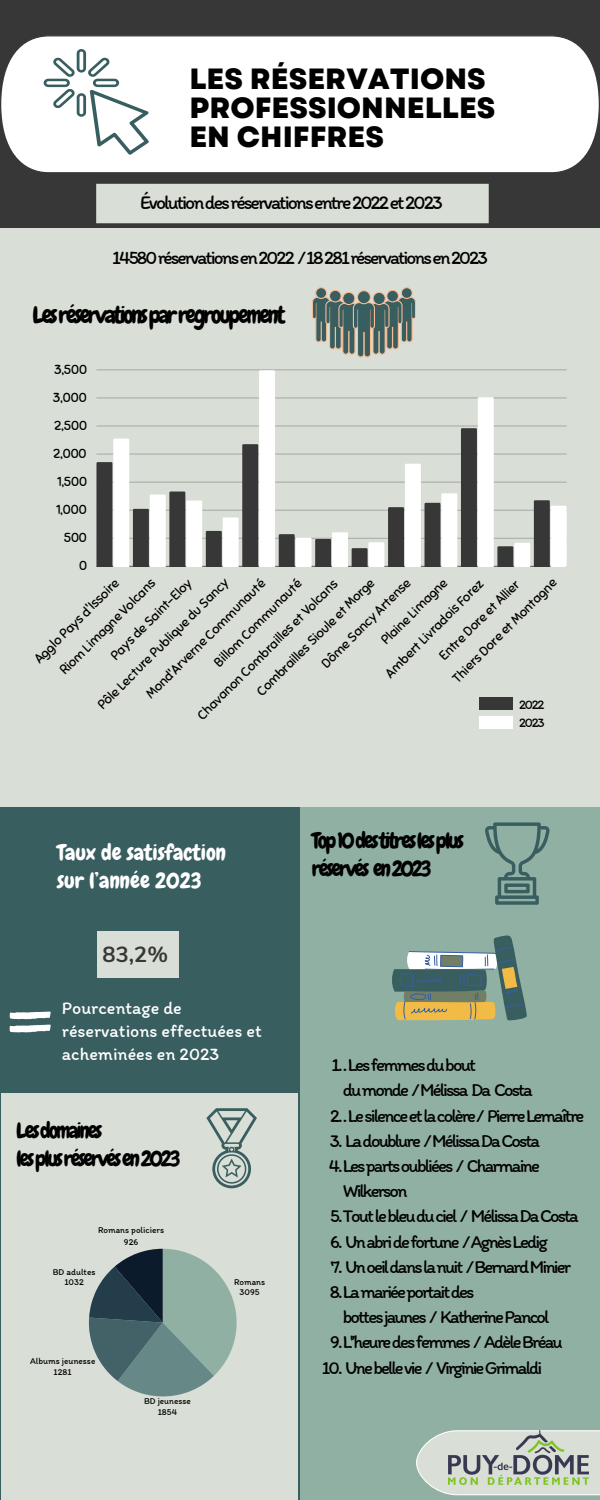
<style>
.page{position:relative;width:600px;height:1500px;background:#395e60}
.page>*{position:absolute;margin:0;border:0;box-sizing:border-box;transform-origin:0 0}
.t1{font:800 29.2px/29.2px "Garet";color:#000}
.t2{font:23.7px "Chewy";letter-spacing:-.1em;color:#000}
.t3{font:21.9px "Chewy";letter-spacing:-.1em;color:#000}
.t4{font:21.9px "Chewy";color:#fff}
.t5{font:700 21.9px "Nunito";color:#373737}
.t6{font:19.7px "Itim";letter-spacing:-.1em;color:#000}
.t7{font:19.2px "Itim";letter-spacing:-.1em;color:#000}
.t8{font:18.5px/25.2px "Itim";letter-spacing:-.1em;color:#000}
.t9{font:17.9px/23.2px "Itim";color:#fff}
.t10{font:13.2px "Itim";letter-spacing:-.1em;color:#000}
.t11{font:13.1px "Sniglet";color:#000}
.t12{font:9.1px "Itim";color:#000}
</style>
<div class="page">
<div style="left:300px;top:806px;width:300px;height:694px;background:#91b0a4"></div>
<div style="left:0;top:228px;width:600px;height:578px;background:#d9dfd6"></div>
<div style="left:0;top:0;width:600px;height:228px;background:#373737"></div>
<div style="left:1px;top:35px;width:598px;height:138px;background:#fff"></div>
<hr style="left:96px;top:369px;width:471px;height:1px;background:#000">
<hr style="left:96px;top:566px;width:471px;height:1px;background:#000">
<svg style="left:96px;top:370px;width:471px;height:196px"></svg>
<div style="left:98px;top:932px;width:81px;height:46px;background:#d9dfd6"></div>
<div style="left:1px;top:1093px;width:297px;height:407px;background:#d9dfd6"></div>
<svg style="left:416px;top:1430px;width:184px;height:65px;background:#cfd9ce"></svg>
<div style="left:479px;top:697px;width:34px;height:13px;background:#373737"></div>
<div style="left:479px;top:716px;width:34px;height:12px;background:#fff"></div>
<svg style="left:392px;top:935px;width:135px;height:85px"></svg>
<svg style="left:89px;top:1249px;width:148px;height:147px"></svg>
<div style="left:96px;top:184px;width:392px;height:39px;background:#d9dfd6"></div>
<img style="left:448px;top:1430px;width:141px;height:54px">
<svg style="left:44px;top:49px;width:105px;height:106px;background:#e0e6e6"></svg>
<svg style="left:312px;top:287px;width:104px;height:71px"></svg>
<svg style="left:485px;top:822px;width:64px;height:83px"></svg>
<svg style="left:206px;top:1108px;width:51px;height:80px"></svg>
<svg style="left:9px;top:1011px;width:42px;height:22px"></svg>
<p class="t1" style="left:189px;top:64px;width:308px">LES RÉSERVATIONS<br>PROFESSIONNELLES</p>
<p class="t1" style="left:189px;top:123px;width:196px">EN CHIFFRES</p>
<p class="t6" style="left:140px;top:190px;width:304px">Évolutiondesréservationsentre2022et2023</p>
<p class="t7" style="left:112px;top:246px;width:377px">14580réservationsen2022 /18281réservationsen2023</p>
<p class="t2" style="left:33px;top:299px;width:254px">Lesréservationsparregroupement</p>
<p class="t11" style="left:54px;top:361px;width:35px">3,500</p>
<p class="t11" style="left:53px;top:389px;width:35px">3,000</p>
<p class="t11" style="left:54px;top:417px;width:34px">2,500</p>
<p class="t11" style="left:53px;top:445px;width:35px">2,000</p>
<p class="t11" style="left:57px;top:474px;width:32px">1,500</p>
<p class="t11" style="left:56px;top:502px;width:32px">1,000</p>
<p class="t11" style="left:64px;top:530px;width:25px">500</p>
<p class="t11" style="left:79px;top:558px;width:9px">0</p>
<p class="t11" style="left:143px;top:690px;width:164px;rotate:-45deg">Mond'Arverne Communauté</p>
<p class="t11" style="left:211px;top:659px;width:119px;rotate:-45deg">Billom Communauté</p>
<p class="t11" style="left:94px;top:701px;width:181px;rotate:-45deg">Pôle Lecture Publique du Sancy</p>
<p class="t11" style="left:449px;top:675px;width:143px;rotate:-45deg">Thiers Dore et Montagne</p>
<p class="t11" style="left:253px;top:688px;width:162px;rotate:-45deg">Combrailles Sioule et Morge</p>
<p class="t11" style="left:378px;top:637px;width:89px;rotate:-45deg">Plaine Limagne</p>
<p class="t11" style="left:318px;top:660px;width:122px;rotate:-45deg">Dôme Sancy Artense</p>
<p class="t11" style="left:107px;top:652px;width:110px;rotate:-45deg">Pays de Saint-Eloy</p>
<p class="t11" style="left:56px;top:666px;width:131px;rotate:-45deg">Riom Limagne Volcans</p>
<p class="t11" style="left:31px;top:655px;width:115px;rotate:-45deg">Agglo Pays d'Issoire</p>
<p class="t11" style="left:382px;top:670px;width:134px;rotate:-45deg">Ambert Livradois Forez</p>
<p class="t11" style="left:194px;top:712px;width:194px;rotate:-45deg">Chavanon Combrailles et Volcans</p>
<p class="t11" style="left:436px;top:653px;width:109px;rotate:-45deg">Entre Dore et Allier</p>
<p class="t10" style="left:519px;top:696px;width:27px">2022</p>
<p class="t10" style="left:519px;top:715px;width:27px">2023</p>
<p class="t4" style="left:57px;top:838px;width:171px">Taux de satisfaction</p>
<p class="t4" style="left:57px;top:867px;width:146px">sur l’année 2023</p>
<p class="t5" style="left:103px;top:939px;width:67px">83,2%</p>
<p class="t9" style="left:62px;top:996px;width:201px">Pourcentage de réservations effectuées et acheminées en 2023</p>
<p class="t3" style="left:16px;top:1116px;width:88px">Lesdomaines</p>
<p class="t3" style="left:16px;top:1144px;width:166px">lesplusréservésen2023</p>
<p class="t12" style="left:98px;top:1224px;width:67px">Romans policiers</p>
<p class="t12" style="left:124px;top:1236px;width:16px">926</p>
<p class="t12" style="left:53px;top:1266px;width:44px">BD adultes</p>
<p class="t12" style="left:64px;top:1277px;width:21px">1032</p>
<p class="t12" style="left:30px;top:1355px;width:66px">Albums jeunesse</p>
<p class="t12" style="left:54px;top:1366px;width:20px">1281</p>
<p class="t12" style="left:144px;top:1395px;width:48px">BD jeunesse</p>
<p class="t12" style="left:158px;top:1406px;width:21px">1854</p>
<p class="t12" style="left:234px;top:1276px;width:32px">Romans</p>
<p class="t12" style="left:240px;top:1286px;width:22px">3095</p>
<p class="t3" style="left:312px;top:827px;width:153px">Top10destitreslesplus</p>
<p class="t3" style="left:312px;top:854px;width:121px">réservés en2023</p>
<p class="t8" style="left:343px;top:1052px;width:192px;text-indent:-11px">1..Lesfemmesdubout dumonde /Mélissa Da Costa</p>
<p class="t8" style="left:330px;top:1103px;width:256px">2..Lesilenceetlacolère/ PierreLemaître</p>
<p class="t8" style="left:330px;top:1128px;width:212px">3. Ladoublure /MélissaDaCosta</p>
<p class="t8" style="left:343px;top:1153px;width:199px;text-indent:-14px">4.Lespartsoubliées / Charmaine<br>Wilkerson</p>
<p class="t8" style="left:330px;top:1203px;width:250px">5.Toutlebleuduciel / MélissaDaCosta</p>
<p class="t8" style="left:330px;top:1228px;width:219px">6. Unabridefortune /AgnèsLedig</p>
<p class="t8" style="left:331px;top:1254px;width:242px">7. Unoeildanslanuit /BernardMinier</p>
<p class="t8" style="left:343px;top:1279px;width:208px;text-indent:-13px">8.Lamariéeportaitdes bottesjaunes / KatherinePancol</p>
<p class="t8" style="left:330px;top:1329px;width:234px">9.L'’heuredesfemmes / AdèleBréau</p>
<p class="t8" style="left:322px;top:1354px;width:222px">10. Unebellevie / VirginieGrimaldi</p>
</div>
